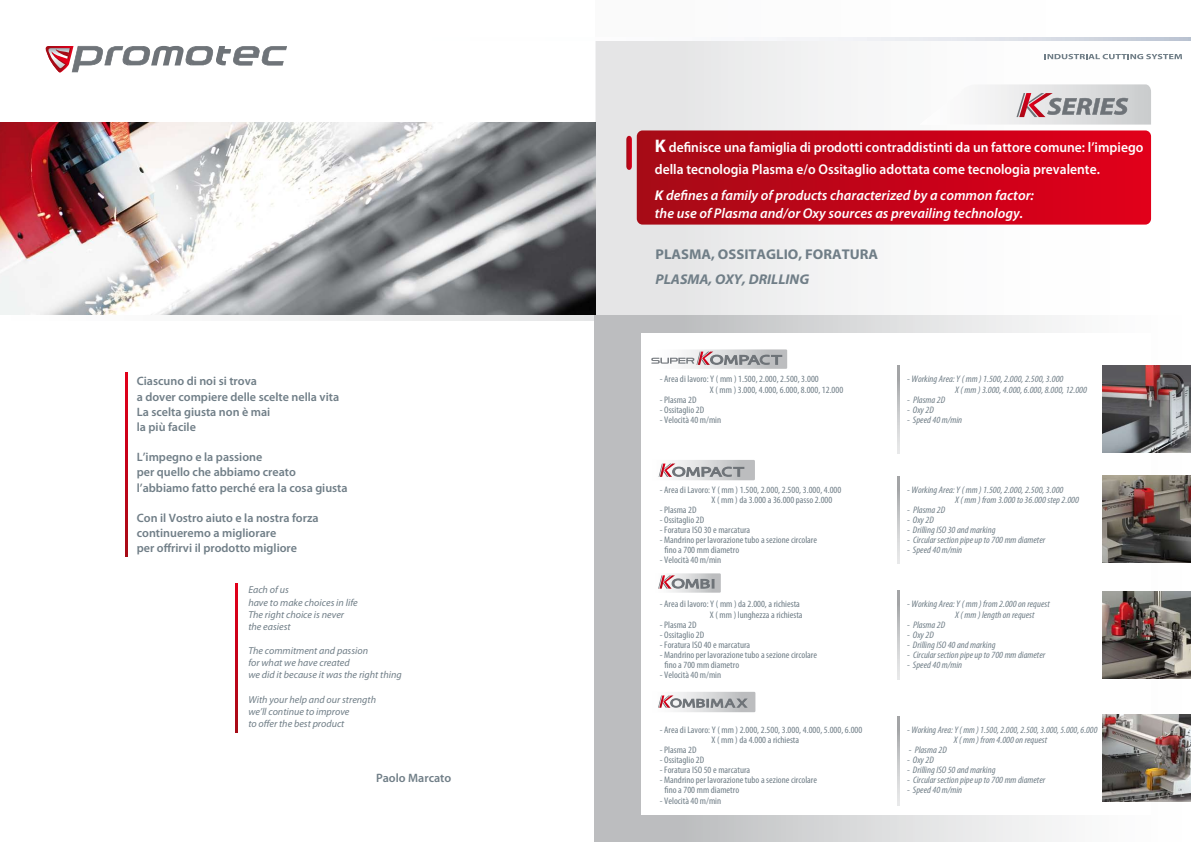
<style>
.page{position:relative;width:1191px;height:842px;background:#fff}
.page>*{position:absolute;margin:0;border:0;box-sizing:border-box;transform-origin:0 0}
.t1{font:600 14.2px/22.3px "Myriad Pro";color:#fff;scale:.96 1}
.t2{font:italic 600 14.2px/18.2px "Myriad Pro";color:#fff}
.t3{font:700 14.2px "Myriad Pro";color:#707e87;scale:1.04 1}
.t4{font:italic 700 14.2px "Myriad Pro";color:#707e87;scale:1.04 1}
.t5{font:600 12.1px/15.2px "Myriad Pro";color:#707e87}
.t6{font:italic 10.1px/12.1px "Myriad Pro";color:#707e87}
.t7{font:condensed 9.5px/10.1px "Myriad Pro";color:#707e87;scale:1.06 1}
.t8{font:italic condensed 9.5px/10.1px "Myriad Pro";color:#707e87;scale:1.06 1}
.s1{font-weight:700;font-size:18.2px}
.s2{font-weight:700}
.s3{font-style:normal}
</style>
<div class="page">
<svg style="left:595px;top:41px;width:587px;height:275px"></svg>
<div style="left:268px;top:315px;width:327px;height:6px;background:#ededee"></div>
<svg style="left:126px;top:373px;width:2px;height:184px"></svg>
<svg style="left:235px;top:583px;width:2px;height:149px"></svg>
<svg style="left:626px;top:136px;width:6px;height:34px"></svg>
<svg style="left:1044px;top:54px;width:138px;height:5px"></svg>
<svg style="left:637px;top:130px;width:514px;height:95px;background:#c4051a"></svg>
<img style="left:919px;top:84px;width:232px;height:41px">
<svg style="left:45px;top:46px;width:242px;height:27px"></svg>
<img style="left:0;top:122px;width:595px;height:193px">
<svg style="left:1016px;top:93px;width:112px;height:24px;background:#b6a5aa"></svg>
<div style="left:594px;top:316px;width:597px;height:526px;background:linear-gradient(to right,#b6b7b9,#fff)"></div>
<div style="left:641px;top:333px;width:509px;height:482px;background:#fff"></div>
<svg style="left:897px;top:476px;width:2px;height:87px"></svg>
<svg style="left:897px;top:591px;width:2px;height:89px"></svg>
<svg style="left:897px;top:716px;width:2px;height:89px"></svg>
<svg style="left:897px;top:366px;width:2px;height:88px"></svg>
<svg style="left:651px;top:349px;width:137px;height:20px"></svg>
<svg style="left:658px;top:460px;width:97px;height:21px"></svg>
<svg style="left:658px;top:573px;width:63px;height:20px"></svg>
<svg style="left:658px;top:691px;width:98px;height:22px"></svg>
<img style="left:1102px;top:366px;width:89px;height:87px">
<img style="left:1102px;top:476px;width:89px;height:87px">
<img style="left:1102px;top:591px;width:89px;height:87px">
<img style="left:1102px;top:714px;width:89px;height:87px">
<p class="t5" style="left:137px;top:373px;width:204px">Ciascuno di noi si trova<br>a dover compiere delle scelte nella vita<br>La scelta giusta non è mai<br>la più facile</p>
<p class="t5" style="left:137px;top:449px;width:212px">L’impegno e la passione<br>per quello che abbiamo creato l’abbiamo fatto perché era la cosa giusta</p>
<p class="t5" style="left:137px;top:510px;width:183px">Con il Vostro aiuto e la nostra forza continueremo a migliorare<br>per offrirvi il prodotto migliore</p>
<p class="t6" style="left:248px;top:584px;width:111px">Each of us<br>have to make choices in life<br>The right choice is never the easiest</p>
<p class="t6" style="left:248px;top:644px;width:155px">The commitment and passion<br>for what we have created<br>we did it because it was the right thing</p>
<p class="t6" style="left:248px;top:693px;width:129px">With your help and our strength we’ll continue to improve<br>to offer the best product</p>
<p class="t5" style="left:376px;top:770px;width:77px">Paolo Marcato</p>
<h1 class="t1" style="left:655px;top:136px;width:510px"><span class="s1">K</span> definisce una famiglia di prodotti contraddistinti da un fattore comune: l’impiego della tecnologia Plasma e/o Ossitaglio adottata come tecnologia prevalente.</h1>
<h1 class="t2" style="left:655px;top:185px;width:380px"><span class="s2">K</span> defines a family of products characterized by a common factor: the use of Plasma and/or Oxy sources as prevailing technology.</h1>
<h1 class="t3" style="left:655px;top:245px;width:216px">PLASMA, OSSITAGLIO, FORATURA</h1>
<h1 class="t4" style="left:655px;top:270px;width:149px">PLASMA, OXY, DRILLING</h1>
<p class="t7" style="left:710px;top:374px;width:127px;text-indent:-50px">- Area di lavoro: Y ( mm ) 1.500, 2.000, 2.500, 3.000<br>X ( mm ) 3.000, 4.000, 6.000, 8.000, 12.000</p>
<p class="t7" style="left:660px;top:394px;width:36px">- Plasma 2D</p>
<p class="t7" style="left:660px;top:404px;width:43px">- Ossitaglio 2D</p>
<p class="t7" style="left:660px;top:415px;width:59px">- Velocità 40 m/min</p>
<p class="t7" style="left:711px;top:484px;width:124px;text-indent:-52px">- Area di Lavoro: Y ( mm ) 1.500, 2.000, 2.500, 3.000, 4.000<br>X ( mm ) da 3.000 a 36.000 passo 2.000</p>
<p class="t7" style="left:660px;top:504px;width:36px">- Plasma 2D</p>
<p class="t7" style="left:660px;top:515px;width:43px">- Ossitaglio 2D</p>
<p class="t7" style="left:660px;top:525px;width:87px">- Foratura ISO 30 e marcatura</p>
<p class="t7" style="left:664px;top:535px;width:145px;text-indent:-5px">- Mandrino per lavorazione tubo a sezione circolare fino a 700 mm diametro</p>
<p class="t7" style="left:660px;top:555px;width:59px">- Velocità 40 m/min</p>
<p class="t7" style="left:660px;top:599px;width:136px;text-align:right">- Area di lavoro: Y ( mm ) da 2.000, a richiesta<br>X ( mm ) lunghezza a richiesta</p>
<p class="t7" style="left:660px;top:619px;width:36px">- Plasma 2D</p>
<p class="t7" style="left:660px;top:629px;width:43px">- Ossitaglio 2D</p>
<p class="t7" style="left:660px;top:640px;width:87px">- Foratura ISO 40 e marcatura</p>
<p class="t7" style="left:664px;top:650px;width:145px;text-indent:-5px">- Mandrino per lavorazione tubo a sezione circolare fino a 700 mm diametro</p>
<p class="t7" style="left:660px;top:670px;width:59px">- Velocità 40 m/min</p>
<p class="t7" style="left:711px;top:724px;width:144px;text-indent:-52px">- Area di Lavoro: Y ( mm ) 2.000, 2.500, 3.000, 4.000, 5.000, 6.000<br>X ( mm ) da 4.000 a richiesta</p>
<p class="t7" style="left:660px;top:744px;width:36px">- Plasma 2D</p>
<p class="t7" style="left:660px;top:755px;width:43px">- Ossitaglio 2D</p>
<p class="t7" style="left:660px;top:765px;width:87px">- Foratura ISO 50 e marcatura</p>
<p class="t7" style="left:664px;top:775px;width:145px;text-indent:-5px">- Mandrino per lavorazione tubo a sezione circolare fino a 700 mm diametro</p>
<p class="t7" style="left:660px;top:795px;width:59px">- Velocità 40 m/min</p>
<p class="t8" style="left:955px;top:374px;width:126px;text-indent:-48px"><span class="s3">-</span> Working Area: Y ( mm ) 1.500, 2.000, 2.500, 3.000<br>X ( mm ) 3.000, 4.000, 6.000, 8.000, 12.000</p>
<p class="t8" style="left:907px;top:394px;width:37px"><span class="s3">-</span> Plasma 2D</p>
<p class="t8" style="left:907px;top:404px;width:27px">- Oxy 2D</p>
<p class="t8" style="left:907px;top:415px;width:53px">- Speed 40 m/min</p>
<p class="t8" style="left:955px;top:484px;width:118px;text-indent:-48px"><span class="s3">-</span> Working Area: Y ( mm ) 1.500, 2.000, 2.500, 3.000<br>X ( mm ) from 3.000 to 36.000 step 2.000</p>
<p class="t8" style="left:907px;top:504px;width:37px"><span class="s3">-</span> Plasma 2D</p>
<p class="t8" style="left:907px;top:515px;width:27px">- Oxy 2D</p>
<p class="t8" style="left:907px;top:525px;width:85px">- Drilling ISO 30 and marking</p>
<p class="t8" style="left:907px;top:535px;width:132px"><span class="s3">-</span> Circular section pipe up to 700 mm diameter</p>
<p class="t8" style="left:907px;top:545px;width:53px">- Speed 40 m/min</p>
<p class="t8" style="left:955px;top:599px;width:91px;text-indent:-48px"><span class="s3">-</span> Working Area: Y ( mm ) from 2.000 on request<br>X ( mm ) length on request</p>
<p class="t8" style="left:907px;top:619px;width:37px"><span class="s3">-</span> Plasma 2D</p>
<p class="t8" style="left:907px;top:629px;width:27px">- Oxy 2D</p>
<p class="t8" style="left:907px;top:640px;width:85px">- Drilling ISO 40 and marking</p>
<p class="t8" style="left:907px;top:650px;width:132px"><span class="s3">-</span> Circular section pipe up to 700 mm diameter</p>
<p class="t8" style="left:907px;top:660px;width:53px">- Speed 40 m/min</p>
<p class="t8" style="left:907px;top:724px;width:181px;text-align:center">- Working Area: Y ( mm ) 1.500, 2.000, 2.500, 3.000, 5.000, 6.000<br>X ( mm ) from 4.000 on request</p>
<p class="t8" style="left:908px;top:744px;width:37px"><span class="s3">-</span> Plasma 2D</p>
<p class="t8" style="left:907px;top:755px;width:27px">- Oxy 2D</p>
<p class="t8" style="left:907px;top:765px;width:85px">- Drilling ISO 50 and marking</p>
<p class="t8" style="left:907px;top:775px;width:132px"><span class="s3">-</span> Circular section pipe up to 700 mm diameter</p>
<p class="t8" style="left:907px;top:785px;width:53px">- Speed 40 m/min</p>
</div>
